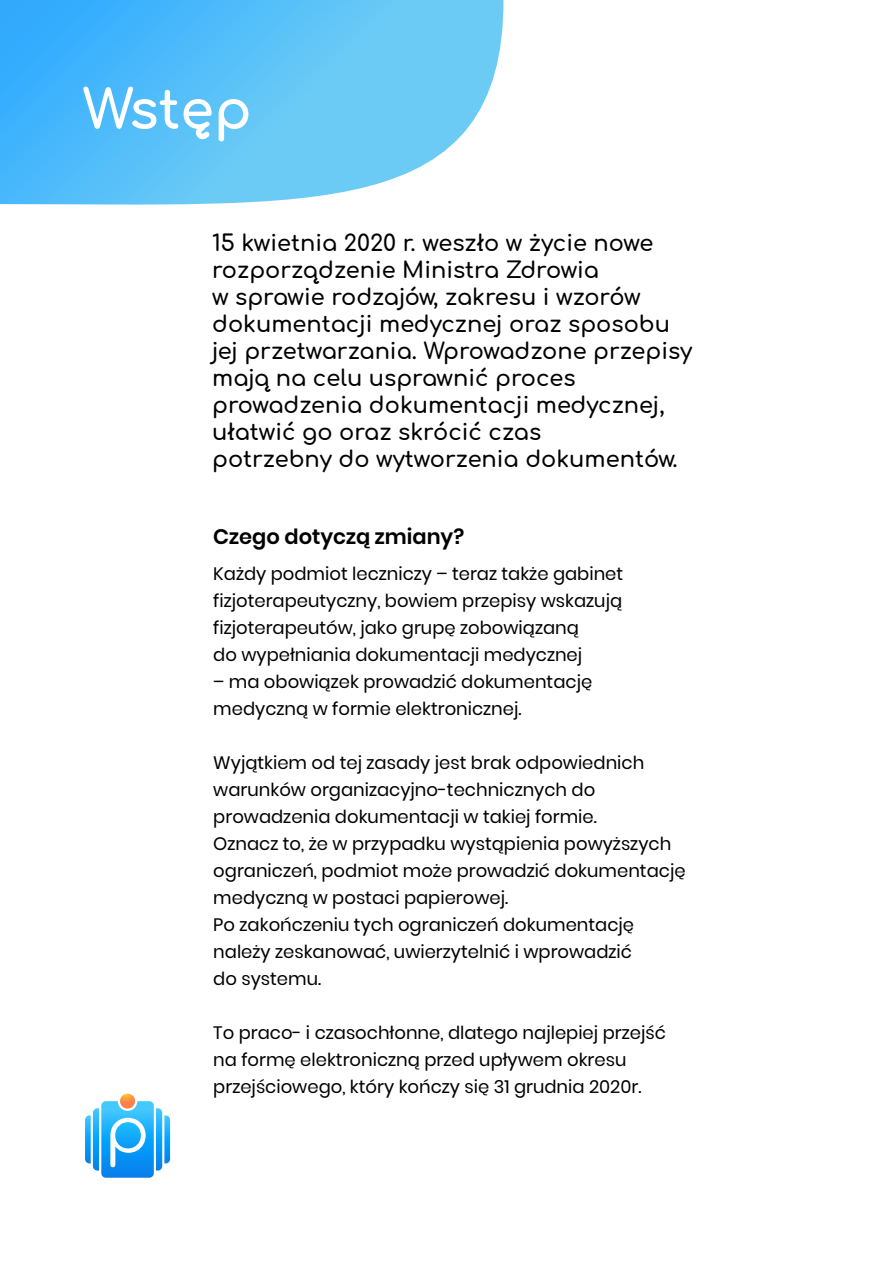
<style>
.page{position:relative;width:893px;height:1263px;background:#fff}
.page>*{position:absolute;margin:0;border:0;box-sizing:border-box;transform-origin:0 0}
.t1{font:700 54px "Comfortaa";color:#fff}
.t2{font:600 22.5px/27px "Comfortaa";color:#000}
.t3{font:600 21px "Poppins";color:#000}
.t4{font:18px/27px "Poppins";color:#000}
</style>
<div class="page">
<svg style="left:0;top:0;width:503px;height:205px"></svg>
<svg style="left:85px;top:1094px;width:85px;height:84px"></svg>
<h1 class="t1" style="left:83px;top:61px;width:170px">Wstęp</h1>
<p class="t2" style="left:212px;top:226px;width:482px">15 kwietnia 2020 r. weszło w życie nowe rozporządzenie Ministra Zdrowia<br>w sprawie rodzajów, zakresu i wzorów dokumentacji medycznej oraz sposobu jej przetwarzania. Wprowadzone przepisy mają na celu usprawnić proces prowadzenia dokumentacji medycznej, ułatwić go oraz skrócić czas<br>potrzebny do wytworzenia dokumentów.</p>
<p class="t3" style="left:213px;top:524px;width:252px">Czego dotyczą zmiany?</p>
<p class="t4" style="left:213px;top:560px;width:411px">Każdy podmiot leczniczy – teraz także gabinet fizjoterapeutyczny, bowiem przepisy wskazują fizjoterapeutów, jako grupę zobowiązaną<br>do wypełniania dokumentacji medycznej</p>
<p class="t4" style="left:213px;top:668px;width:380px">– ma obowiązek prowadzić dokumentację medyczną w formie elektronicznej.</p>
<p class="t4" style="left:213px;top:749px;width:474px">Wyjątkiem od tej zasady jest brak odpowiednich warunków organizacyjno-technicznych do prowadzenia dokumentacji w takiej formie.<br>Oznacz to, że w przypadku wystąpienia powyższych ograniczeń, podmiot może prowadzić dokumentację medyczną w postaci papierowej.<br>Po zakończeniu tych ograniczeń dokumentację należy zeskanować, uwierzytelnić i wprowadzić<br>do systemu.</p>
<p class="t4" style="left:213px;top:1019px;width:454px">To praco- i czasochłonne, dlatego najlepiej przejść na formę elektroniczną przed upływem okresu przejściowego, który kończy się 31 grudnia 2020r.</p>
</div>
